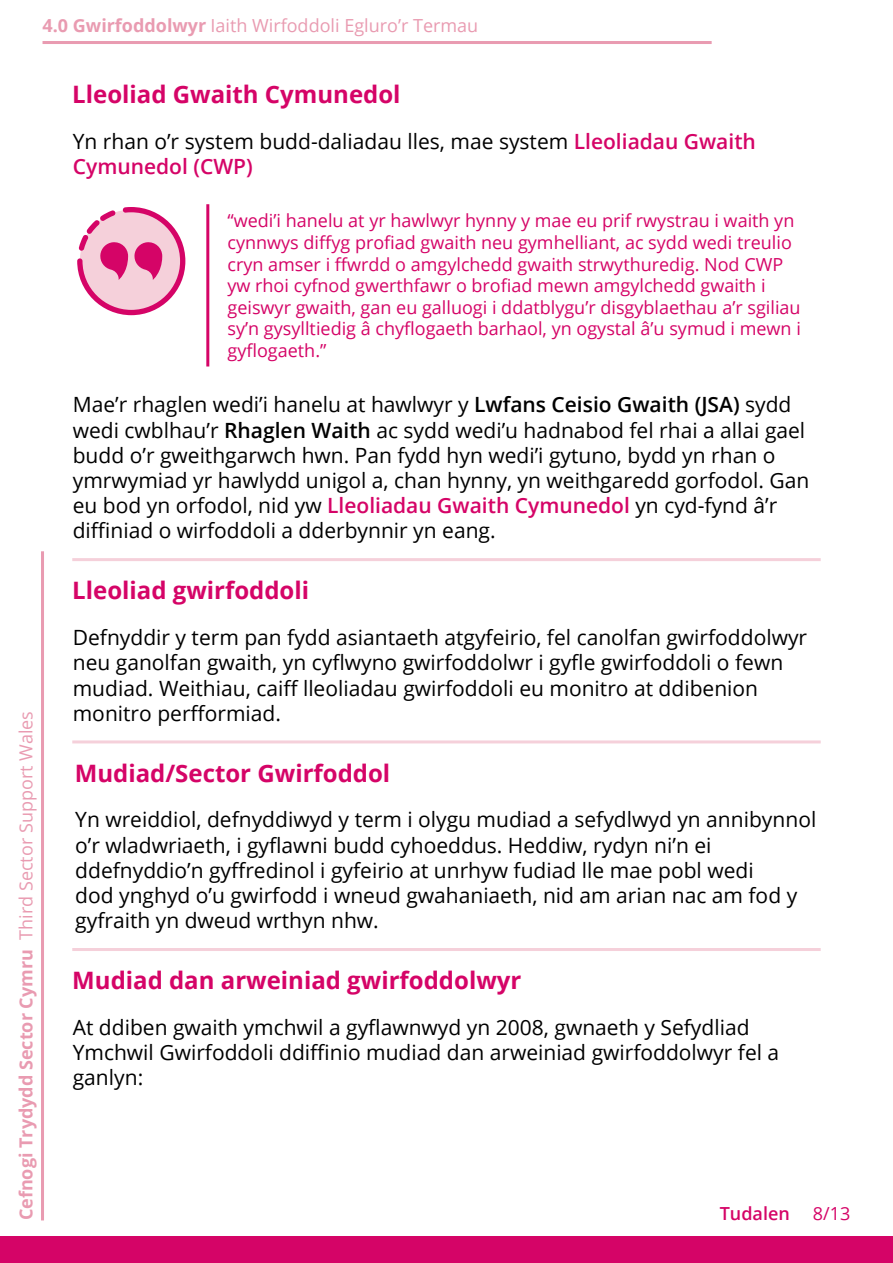
<style>
.page{position:relative;width:893px;height:1263px;background:#fff}
.page>*{position:absolute;margin:0;border:0;box-sizing:border-box;transform-origin:0 0}
.Paragraph-16-Semibol{font:700 24px "Open Sans";color:#d50467}
.Paragraph-Standard{font:21px/25.2px "Open Sans";color:#000}
.t1{font:18px/21.6px "Open Sans";color:#d50467}
.t2{font:700 18px "Open Sans";color:#e99bb1}
.t3{font:18px "Open Sans";color:#e99bb1}
.t4{font:600 18px "Open Sans";color:#d50467}
.s1{font-weight:700}
.s2{font-weight:400}
.s3{font-weight:600;color:#d50467}
.s4{font-weight:600}
</style>
<div class="page">
<hr style="left:43px;top:41px;width:669px;height:3px;background:#e99bb1">
<div style="left:0;top:1236px;width:893px;height:27px;background:#d50467"></div>
<hr style="left:41px;top:551px;width:3px;height:669px;background:#e99bb1">
<hr style="left:72px;top:558px;width:749px;height:3px;background:#f5d0da">
<hr style="left:206px;top:204px;width:3px;height:162px;background:#d50467">
<svg style="left:77px;top:207px;width:108px;height:108px"></svg>
<hr style="left:72px;top:740px;width:749px;height:3px;background:#f5d0da">
<hr style="left:72px;top:948px;width:749px;height:3px;background:#f5d0da">
<p class="t3" style="left:43px;top:13px;width:437px"><span class="s1">4.0 Gwirfoddolwyr</span> Iaith Wirfoddoli Egluro’r Termau</p>
<p class="t2" style="left:13px;top:1220px;width:511px;rotate:-90deg">Cefnogi Trydydd Sector Cymru <span class="s2">Third Sector Support Wales</span></p>
<p class="Paragraph-16-Semibol" style="left:72px;top:78px;width:330px">Lleoliad Gwaith Cymunedol</p>
<p class="Paragraph-Standard" style="left:73px;top:128px;width:685px">Yn rhan o’r system budd-daliadau lles, mae system <span class="s3">Lleoliadau Gwaith<br>Cymunedol (CWP)</span></p>
<p class="t1" style="left:227px;top:210px;width:575px">“wedi’i hanelu at yr hawlwyr hynny y mae eu prif rwystrau i waith yn cynnwys diffyg profiad gwaith neu gymhelliant, ac sydd wedi treulio cryn amser i ffwrdd o amgylchedd gwaith strwythuredig. Nod CWP yw rhoi cyfnod gwerthfawr o brofiad mewn amgylchedd gwaith i geiswyr gwaith, gan eu galluogi i ddatblygu’r disgyblaethau a’r sgiliau sy’n gysylltiedig â chyflogaeth barhaol, yn ogystal â’u symud i mewn i gyflogaeth.”</p>
<p class="Paragraph-Standard" style="left:73px;top:392px;width:738px">Mae’r rhaglen wedi’i hanelu at hawlwyr y <span class="s4">Lwfans Ceisio Gwaith (JSA)</span> sydd wedi cwblhau’r <span class="s4">Rhaglen Waith</span> ac sydd wedi’u hadnabod fel rhai a allai gael budd o’r gweithgarwch hwn. Pan fydd hyn wedi’i gytuno, bydd yn rhan o ymrwymiad yr hawlydd unigol a, chan hynny, yn weithgaredd gorfodol. Gan eu bod yn orfodol, nid yw <span class="s3">Lleoliadau Gwaith Cymunedol</span> yn cyd-fynd â’r diffiniad o wirfoddoli a dderbynnir yn eang.</p>
<p class="Paragraph-16-Semibol" style="left:72px;top:574px;width:238px">Lleoliad gwirfoddoli</p>
<p class="Paragraph-Standard" style="left:73px;top:624px;width:736px">Defnyddir y term pan fydd asiantaeth atgyfeirio, fel canolfan gwirfoddolwyr neu ganolfan gwaith, yn cyflwyno gwirfoddolwr i gyfle gwirfoddoli o fewn mudiad. Weithiau, caiff lleoliadau gwirfoddoli eu monitro at ddibenion monitro perfformiad.</p>
<p class="Paragraph-16-Semibol" style="left:75px;top:756px;width:317px">Mudiad/Sector Gwirfoddol</p>
<p class="Paragraph-Standard" style="left:75px;top:807px;width:743px">Yn wreiddiol, defnyddiwyd y term i olygu mudiad a sefydlwyd yn annibynnol o’r wladwriaeth, i gyflawni budd cyhoeddus. Heddiw, rydyn ni’n ei ddefnyddio’n gyffredinol i gyfeirio at unrhyw fudiad lle mae pobl wedi<br>dod ynghyd o’u gwirfodd i wneud gwahaniaeth, nid am arian nac am fod y gyfraith yn dweud wrthyn nhw.</p>
<p class="Paragraph-16-Semibol" style="left:72px;top:963px;width:451px">Mudiad dan arweiniad gwirfoddolwyr</p>
<p class="Paragraph-Standard" style="left:73px;top:1014px;width:708px">At ddiben gwaith ymchwil a gyflawnwyd yn 2008, gwnaeth y Sefydliad<br>Ymchwil Gwirfoddoli ddiffinio mudiad dan arweiniad gwirfoddolwyr fel a ganlyn:</p>
<p class="t4" style="left:720px;top:1201px;width:72px">Tudalen</p>
<p class="t1" style="left:813px;top:1203px;width:39px">8/13</p>
</div>
